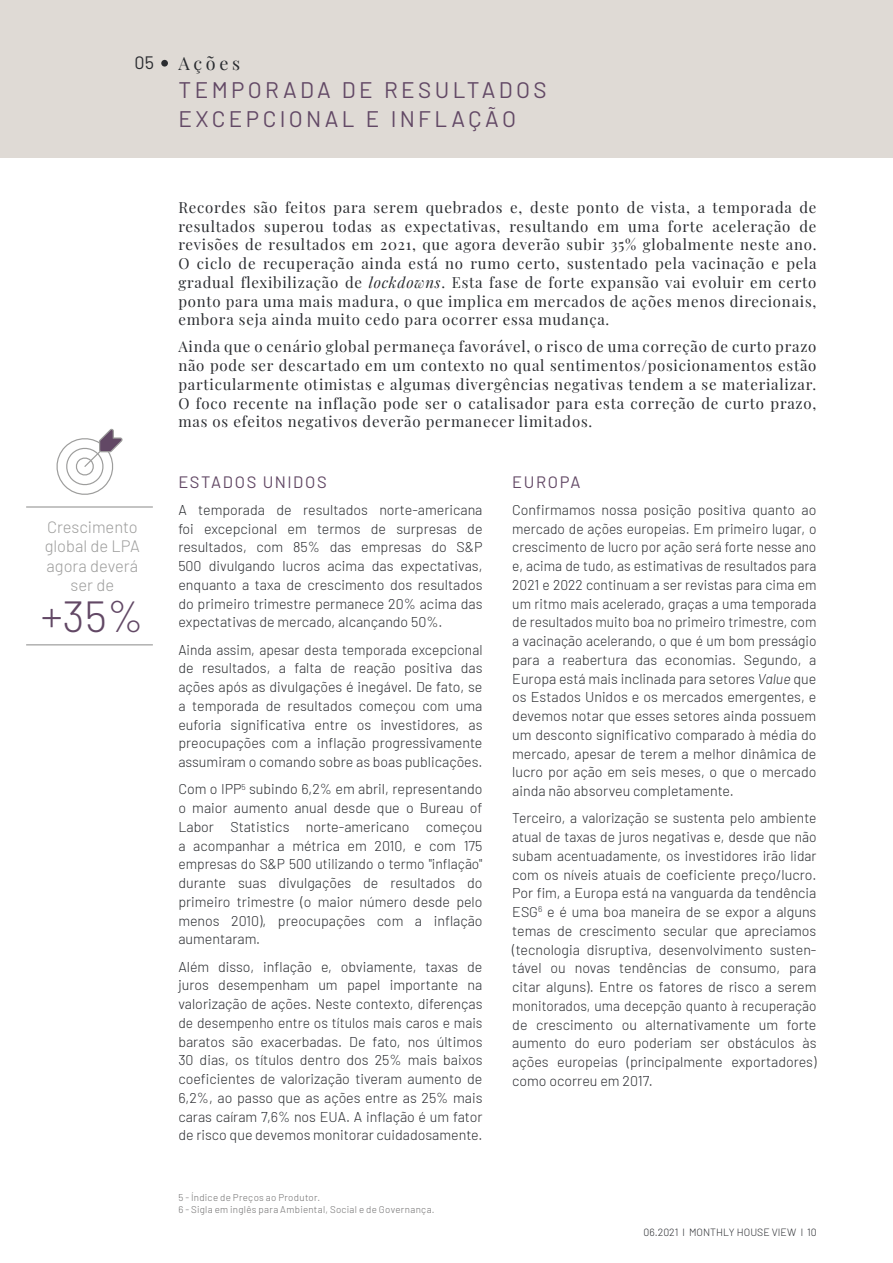
<style>
.page{position:relative;width:893px;height:1263px;background:#fff}
.page>*{position:absolute;margin:0;border:0;box-sizing:border-box;transform-origin:0 0}
.t1{font:300 43.5px "Barlow";color:#624865}
.t2{font:22.5px/28.5px "Barlow";letter-spacing:.15em;color:#624865}
.t3{font:18px "Playfair Display";letter-spacing:.2em;color:#2a2c30}
.t4{font:18px "Barlow";color:#2a2c30}
.t5{font:300 16.5px/19.5px "Barlow";color:#9d9d9c;text-align:center}
.t6{font:16.5px "Barlow";letter-spacing:.1em;color:#624865}
.t7{font:15px/18.8px "Playfair Display";letter-spacing:.05em;color:#2a2c30;text-align:justify}
.t8{font:300 14.25px/18.8px "Barlow";color:#2a2c30;text-align:justify}
.t9{font:300 10.5px "Barlow";color:#2a2c30}
.t10{font:300 9.75px/12px "Barlow";letter-spacing:.03em;color:#706f6f}
.s1{font-style:italic}
</style>
<div class="page">
<div style="left:0;top:0;width:893px;height:157px;background:#dfdad5"></div>
<div style="left:161px;top:60px;width:7px;height:7px;background:#2a2c30;border-radius:50%"></div>
<hr style="left:26px;top:644px;width:127px;height:1px;background:#9d9d9c">
<hr style="left:26px;top:506px;width:127px;height:2px;background:#9d9d9c">
<svg style="left:56px;top:428px;width:67px;height:67px"></svg>
<p class="t4" style="left:135px;top:50px;width:21px">05</p>
<p class="t3" style="left:179px;top:49px;width:63px">Ações</p>
<h2 class="t2" style="left:179px;top:74px;width:369px">TEMPORADA DE RESULTADOS<br>EXCEPCIONAL E INFLAÇÃO</h2>
<p class="t5" style="left:45px;top:516px;width:97px">Crescimento global de LPA agora deverá ser de</p>
<h1 class="t1" style="left:41px;top:585px;width:105px">+35%</h1>
<p class="t7" style="left:178px;top:197px;width:640px">Recordes são feitos para serem quebrados e, deste ponto de vista, a temporada de resultados superou todas as expectativas, resultando em uma forte aceleração de revisões de resultados em 2021, que agora deverão subir 35% globalmente neste ano.<br>O ciclo de recuperação ainda está no rumo certo, sustentado pela vacinação e pela gradual flexibilização de <span class="s1">lockdowns</span>. Esta fase de forte expansão vai evoluir em certo ponto para uma mais madura, o que implica em mercados de ações menos direcionais, embora seja ainda muito cedo para ocorrer essa mudança.</p>
<p class="t7" style="left:178px;top:336px;width:640px">Ainda que o cenário global permaneça favorável, o risco de uma correção de curto prazo não pode ser descartado em um contexto no qual sentimentos/posicionamentos estão particularmente otimistas e algumas divergências negativas tendem a se materializar.<br>O foco recente na inflação pode ser o catalisador para esta correção de curto prazo, mas os efeitos negativos deverão permanecer limitados.</p>
<p class="t6" style="left:178px;top:470px;width:150px">ESTADOS UNIDOS</p>
<p class="t8" style="left:178px;top:499px;width:306px">A temporada de resultados norte-americana foi excepcional em termos de surpresas de resultados, com 85% das empresas do S&amp;P 500 divulgando lucros acima das expectativas, enquanto a taxa de crescimento dos resultados do primeiro trimestre permanece 20% acima das expectativas de mercado, alcançando 50%.</p>
<p class="t8" style="left:178px;top:639px;width:306px">Ainda assim, apesar desta temporada excepcional de resultados, a falta de reação positiva das ações após as divulgações é inegável. De fato, se a temporada de resultados começou com uma euforia significativa entre os investidores, as preocupações com a inflação progressivamente assumiram o comando sobre as boas publicações.</p>
<p class="t8" style="left:178px;top:779px;width:306px">Com o IPP<sup>5</sup> subindo 6,2% em abril, representando o maior aumento anual desde que o Bureau of Labor Statistics norte-americano começou a acompanhar a métrica em 2010, e com 175 empresas do S&amp;P 500 utilizando o termo "inflação" durante suas divulgações de resultados do primeiro trimestre (o maior número desde pelo menos 2010), preocupações com a inflação aumentaram.</p>
<p class="t8" style="left:178px;top:956px;width:306px">Além disso, inflação e, obviamente, taxas de juros desempenham um papel importante na valorização de ações. Neste contexto, diferenças de desempenho entre os títulos mais caros e mais baratos são exacerbadas. De fato, nos últimos 30 dias, os títulos dentro dos 25% mais baixos coeficientes de valorização tiveram aumento de 6,2%, ao passo que as ações entre as 25% mais caras caíram 7,6% nos EUA. A inflação é um fator de risco que devemos monitorar cuidadosamente.</p>
<p class="t10" style="left:178px;top:1191px;width:258px">5 - Índice de Preços ao Produtor.<br>6 - Sigla em inglês para Ambiental, Social e de Governança.</p>
<p class="t6" style="left:512px;top:470px;width:70px">EUROPA</p>
<p class="t8" style="left:512px;top:499px;width:306px">Confirmamos nossa posição positiva quanto ao mercado de ações europeias. Em primeiro lugar, o crescimento de lucro por ação será forte nesse ano e, acima de tudo, as estimativas de resultados para 2021 e 2022 continuam a ser revistas para cima em um ritmo mais acelerado, graças a uma temporada de resultados muito boa no primeiro trimestre, com a vacinação acelerando, o que é um bom presságio para a reabertura das economias. Segundo, a Europa está mais inclinada para setores <span class="s1">Value</span> que os Estados Unidos e os mercados emergentes, e devemos notar que esses setores ainda possuem um desconto significativo comparado à média do mercado, apesar de terem a melhor dinâmica de lucro por ação em seis meses, o que o mercado ainda não absorveu completamente.</p>
<p class="t8" style="left:512px;top:808px;width:306px">Terceiro, a valorização se sustenta pelo ambiente atual de taxas de juros negativas e, desde que não subam acentuadamente, os investidores irão lidar com os níveis atuais de coeficiente preço/lucro.<br>Por fim, a Europa está na vanguarda da tendência ESG<sup>6</sup> e é uma boa maneira de se expor a alguns temas de crescimento secular que apreciamos (tecnologia disruptiva, desenvolvimento susten&shy;tável ou novas tendências de consumo, para citar alguns). Entre os fatores de risco a serem monitorados, uma decepção quanto à recuperação de crescimento ou alternativamente um forte aumento do euro poderiam ser obstáculos às ações europeias (principalmente exportadores) como ocorreu em 2017.</p>
<p class="t9" style="left:644px;top:1225px;width:175px">06.2021 l MONTHLY HOUSE VIEW l 10</p>
</div>
